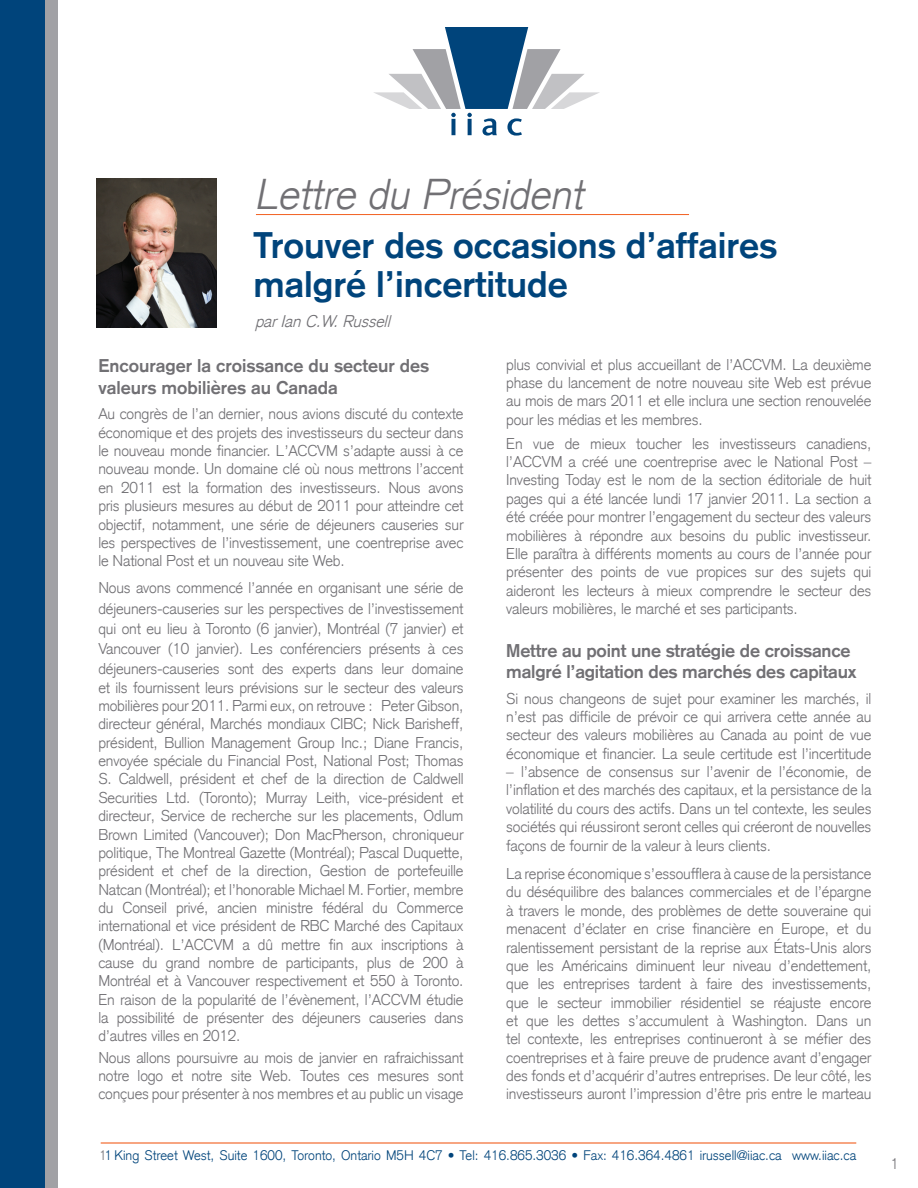
<style>
.page{position:relative;width:918px;height:1188px;background:#fff}
.page>*{position:absolute;margin:0;border:0;box-sizing:border-box;transform-origin:0 0}
.t1{font:italic 300 42px "Akzidenz Grotesk CE";color:#717074}
.t2{font:700 36px/39px "Akzidenz Grotesk CE";color:#00447b}
.t3{font:700 18px/21.6px "Akzidenz Grotesk CE";letter-spacing:-.01em;color:#717074}
.t4{font:italic 300 16.5px "Akzidenz Grotesk CE";color:#717074}
.t5{font:300 15.3px/18.3px "Akzidenz Grotesk CE";letter-spacing:-.01em;color:#717074;text-align:justify}
.t6{font:300 15px "Akzidenz Grotesk CE";color:#717074}
.t7{font:300 13.5px "Akzidenz Grotesk CE";color:#00447b}
.s1{color:#717074}
</style>
<div class="page">
<img style="left:97px;top:178px;width:120px;height:149px">
<div style="left:0;top:0;width:46px;height:1188px;background:#00447b"></div>
<div style="left:45px;top:0;width:13px;height:1188px;background:#a1a1a5"></div>
<svg style="left:374px;top:27px;width:226px;height:109px"></svg>
<hr style="left:256px;top:214px;width:433px;height:1px;background:#f26021">
<hr style="left:101px;top:1142px;width:755px;height:2px;background:#f26021">
<h1 class="t1" style="left:254px;top:167px;width:340px">Lettre du Président</h1>
<h2 class="t2" style="left:254px;top:226px;width:525px">Trouver des occasions d’affaires malgré l’incertitude</h2>
<p class="t4" style="left:255px;top:310px;width:141px">parIanC.W.Russell</p>
<p class="t3" style="left:98px;top:355px;width:332px">Encourager la croissance du secteur des valeurs mobilières au Canada</p>
<p class="t5" style="left:98px;top:405px;width:367px">Au congrès de l’an dernier, nous avions discuté du contexte économique et des projets des investisseurs du secteur dans le nouveau monde financier. L’ACCVM s’adapte aussi à ce nouveau monde. Un domaine clé où nous mettrons l’accent en 2011 est la formation des investisseurs. Nous avons pris plusieurs mesures au début de 2011 pour atteindre cet objectif, notamment, une série de déjeuners causeries sur les perspectives de l’investissement, une coentreprise avec le National Post et un nouveau site Web.</p>
<p class="t5" style="left:98px;top:578px;width:367px;line-height:20.2px">Nous avons commencé l’année en organisant une série de déjeuners-causeries sur les perspectives de l’investissement qui ont eu lieu à Toronto (6 janvier), Montréal (7 janvier) et Vancouver (10 janvier). Les conférenciers présents à ces déjeuners-causeries sont des experts dans leur domaine</p>
<p class="t5" style="left:98px;top:678px;width:367px">et ils fournissent leurs prévisions sur le secteur des valeurs mobilières pour 2011. Parmi eux, on retrouve : Peter Gibson, directeur général, Marchés mondiaux CIBC; Nick Barisheff, président, Bullion Management Group Inc.; Diane Francis, envoyée spéciale du Financial Post, National Post; Thomas S. Caldwell, président et chef de la direction de Caldwell Securities Ltd. (Toronto); Murray Leith, vice-président et directeur, Service de recherche sur les placements, Odlum Brown Limited (Vancouver); Don MacPherson, chroniqueur politique, The Montreal Gazette (Montréal); Pascal Duquette, président et chef de la direction, Gestion de portefeuille Natcan (Montréal); et l’honorable Michael M. Fortier, membre du Conseil privé, ancien ministre fédéral du Commerce international et vice président de RBC Marché des Capitaux (Montréal). L’ACCVM a dû mettre fin aux inscriptions à cause du grand nombre de participants, plus de 200 à Montréal et à Vancouver respectivement et 550 à Toronto.<br>En raison de la popularité de l’évènement, l’ACCVM étudie la possibilité de présenter des déjeuners causeries dans d’autres villes en 2012.</p>
<p class="t5" style="left:98px;top:1048px;width:367px">Nous allons poursuivre au mois de janvier en rafraichissant notre logo et notre site Web. Toutes ces mesures sont conçues pour présenter à nos membres et au public un visage</p>
<p class="t5" style="left:506px;top:355px;width:367px">plus convivial et plus accueillant de l’ACCVM. La deuxième phase du lancement de notre nouveau site Web est prévue au mois de mars 2011 et elle inclura une section renouvelée pour les médias et les membres.</p>
<p class="t5" style="left:506px;top:434px;width:367px">En vue de mieux toucher les investisseurs canadiens, l’ACCVM a créé une coentreprise avec le National Post – Investing Today est le nom de la section éditoriale de huit pages qui a été lancée lundi 17 janvier 2011. La section a été créée pour montrer l’engagement du secteur des valeurs mobilières à répondre aux besoins du public investisseur.<br>Elle paraîtra à différents moments au cours de l’année pour présenter des points de vue propices sur des sujets qui aideront les lecteurs à mieux comprendre le secteur des valeurs mobilières, le marché et ses participants.</p>
<p class="t3" style="left:506px;top:640px;width:352px">Mettre au point une stratégie de croissance malgré l’agitation des marchés des capitaux</p>
<p class="t5" style="left:506px;top:689px;width:367px">Si nous changeons de sujet pour examiner les marchés, il n’est pas difficile de prévoir ce qui arrivera cette année au secteur des valeurs mobilières au Canada au point de vue économique et financier. La seule certitude est l’incertitude</p>
<p class="t5" style="left:506px;top:763px;width:367px">– l’absence de consensus sur l’avenir de l’économie, de l’inflation et des marchés des capitaux, et la persistance de la volatilité du cours des actifs. Dans un tel contexte, les seules sociétés qui réussiront seront celles qui créeront de nouvelles façons de fournir de la valeur à leurs clients.</p>
<p class="t5" style="left:506px;top:864px;width:367px">La reprise économique s’essoufflera à cause de la persistance du déséquilibre des balances commerciales et de l’épargne à travers le monde, des problèmes de dette souveraine qui menacent d’éclater en crise financière en Europe, et du ralentissement persistant de la reprise aux États-Unis alors que les Américains diminuent leur niveau d’endettement, que les entreprises tardent à faire des investissements, que le secteur immobilier résidentiel se réajuste encore et que les dettes s’accumulent à Washington. Dans un tel contexte, les entreprises continueront à se méfier des coentreprises et à faire preuve de prudence avant d’engager des fonds et d’acquérir d’autres entreprises. De leur côté, les investisseurs auront l’impression d’être pris entre le marteau</p>
<p class="t7" style="left:99px;top:1147px;width:758px"><span class="s1">1</span>1 King Street West, Suite 1600, Toronto, Ontario M5H 4C7 • Tel: 416.865.3036 • Fax: 416.364.4861 irussell@iiac.ca www.iiac.ca</p>
<p class="t6" style="left:890px;top:1154px;width:10px">1</p>
</div>
